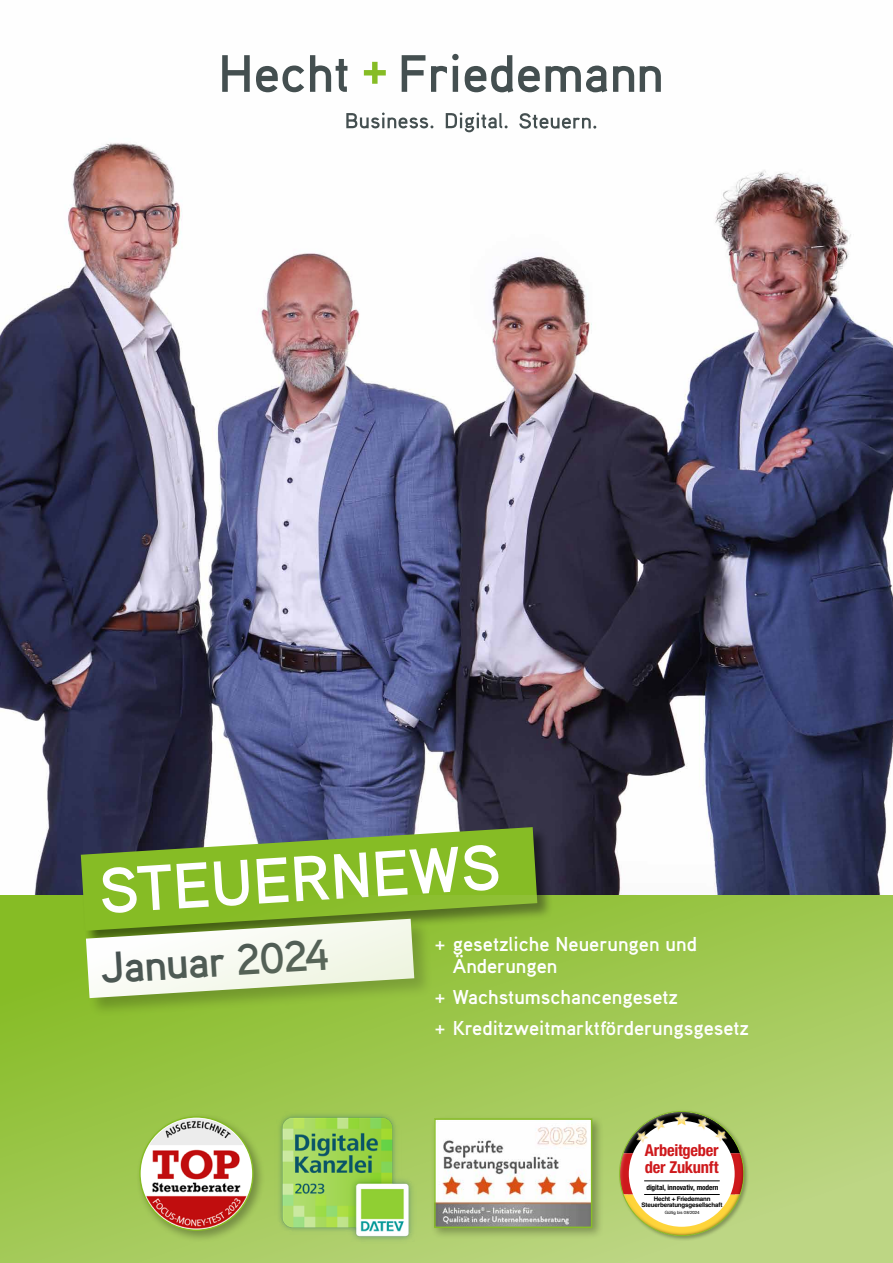
<style>
.page{position:relative;width:893px;height:1263px;background:#fff}
.page>*{position:absolute;margin:0;border:0;box-sizing:border-box;transform-origin:0 0}
.t1{font:700 63.9px "Aaux Pro OT";color:#fff}
.t2{font:700 43.5px "Aaux Pro OT";color:#444f50}
.t3{font:700 20.1px/22.5px "Aaux Pro OT";color:#fff}
.t4{font:700 condensed 16.5px/17.2px "Helvetica Neue";letter-spacing:-.015em;color:#ce191c}
.t5{font:700 condensed 7.35px "Helvetica Neue";letter-spacing:-.01em;color:#000}
.t6{font:700 6.15px/6.6px "Helvetica";letter-spacing:-.025em;color:#000;text-align:center}
.t7{font:4.35px "Helvetica";letter-spacing:-.005em;color:#000}
</style>
<div class="page">
<img style="left:0;top:53px;width:893px;height:842px">
<svg style="left:222px;top:55px;width:28px;height:37px"></svg>
<svg style="left:256px;top:66px;width:48px;height:26px"></svg>
<svg style="left:310px;top:55px;width:37px;height:37px"></svg>
<svg style="left:402px;top:55px;width:23px;height:37px"></svg>
<svg style="left:431px;top:54px;width:28px;height:38px"></svg>
<svg style="left:465px;top:55px;width:75px;height:38px"></svg>
<svg style="left:546px;top:66px;width:61px;height:26px"></svg>
<svg style="left:613px;top:66px;width:21px;height:26px"></svg>
<svg style="left:640px;top:66px;width:21px;height:26px"></svg>
<svg style="left:364px;top:62px;width:22px;height:22px"></svg>
<svg style="left:346px;top:113px;width:87px;height:15px"></svg>
<svg style="left:446px;top:113px;width:62px;height:19px"></svg>
<svg style="left:519px;top:113px;width:77px;height:16px"></svg>
<div style="left:80px;top:826px;width:474px;height:121px;background:#000;opacity:.5"></div>
<svg style="left:81px;top:827px;width:456px;height:68px;background:#7ca836"></svg>
<svg style="left:0;top:895px;width:893px;height:368px;background:#a4c95c"></svg>
<div style="left:136px;top:1113px;width:129px;height:130px;background:#000;opacity:.3"></div>
<img style="left:140px;top:1117px;width:113px;height:113px;border-radius:57px">
<div style="left:431px;top:1115px;width:173px;height:125px;background:#000;opacity:.3"></div>
<img style="left:437px;top:1121px;width:152px;height:104px">
<div style="left:434px;top:1118px;width:158px;height:110px;border:2px solid #86bc25"></div>
<img style="left:275px;top:1110px;width:143px;height:134px">
<div style="left:618px;top:1109px;width:131px;height:132px;background:#000;opacity:.3"></div>
<svg style="left:620px;top:1111px;width:124px;height:124px"></svg>
<img style="left:695px;top:1115px;width:16px;height:17px">
<img style="left:711px;top:1127px;width:19px;height:18px">
<img style="left:651px;top:1115px;width:17px;height:17px">
<img style="left:633px;top:1127px;width:18px;height:18px">
<hr style="left:644px;top:1180px;width:75px;height:1px;background:#000">
<hr style="left:644px;top:1194px;width:75px;height:1px;background:#000">
<h1 class="t1" style="left:96px;top:852px;width:404px;rotate:-4deg">STEUERNEWS</h1>
<p class="t3" style="left:453px;top:932px;width:246px;text-indent:-18px">+ gesetzliche Neuerungen und<br>Änderungen</p>
<p class="t3" style="left:435px;top:981px;width:316px;line-height:31px">+ Wachstumschancengesetz<br>+ Kreditzweitmarktförderungsgesetz</p>
<h2 class="t2" style="left:100px;top:940px;width:230px;rotate:-3deg">Januar 2024</h2>
<p class="t4" style="left:645px;top:1141px;width:75px">Arbeitgeber der Zukunft</p>
<p class="t5" style="left:646px;top:1183px;width:74px">digital, innovativ, modern</p>
<p class="t6" style="left:642px;top:1196px;width:82px">Hecht + Friedemann<br>Steuerberatungsgesellschaft</p>
<p class="t7" style="left:665px;top:1209px;width:36px">Gültig bis 08/2024</p>
</div>
